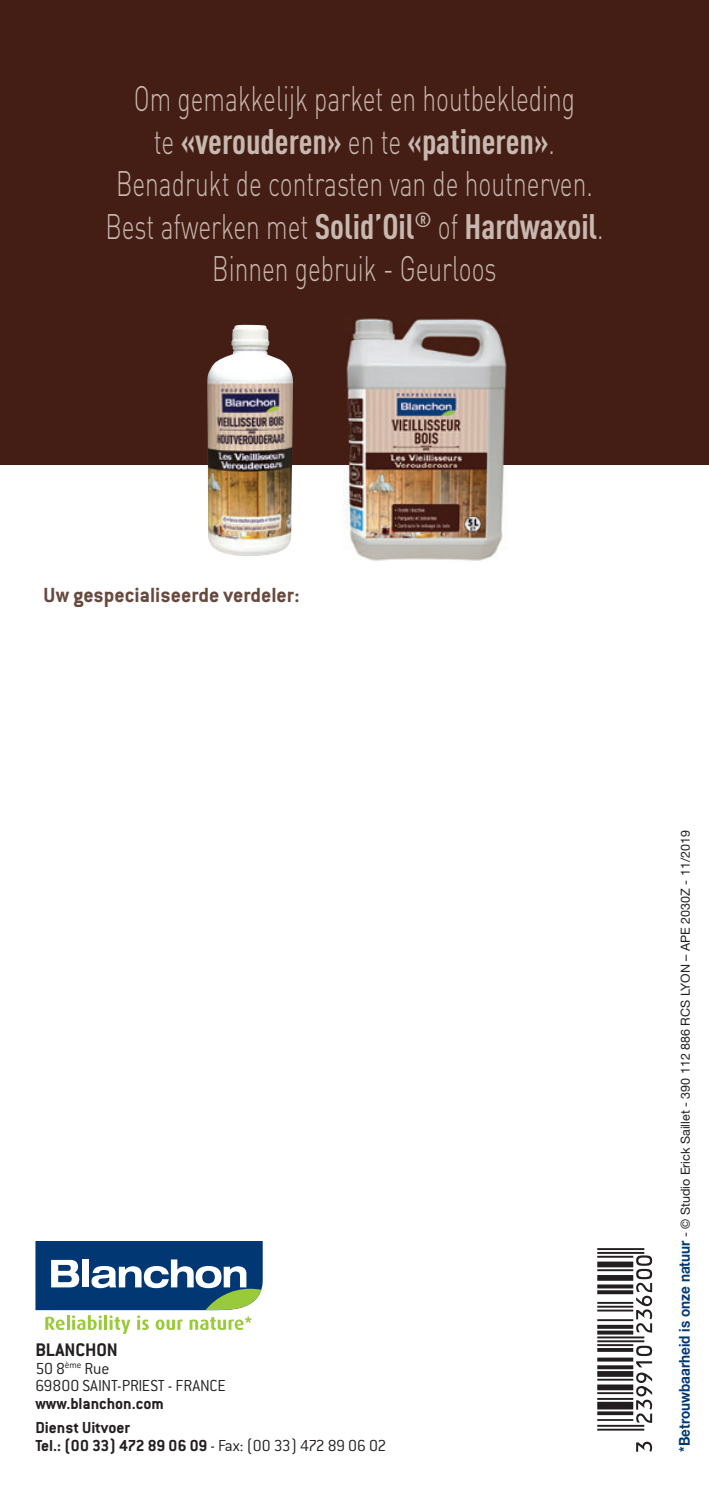
<style>
.page{position:relative;width:709px;height:1489px;background:#fff}
.page>*{position:absolute;margin:0;border:0;box-sizing:border-box;transform-origin:0 0}
.t1{font:60px "Ean P30 L";color:#231f20}
.t2{font:300 35px "DIN";color:#c7b8b0;scale:.7 1}
.t3{font:700 35px "DIN Cond";color:#c7b8b0}
.t4{font:700 22.5px "Conduit ITC";color:#67493e}
.t5{font:700 20px "Conduit ITC";letter-spacing:-.005em;color:#231f20}
.t6{font:700 17.5px/24.5px "Conduit ITC";color:#231f20}
.t7{font:300 17.5px/17.5px "Conduit ITC";color:#231f20}
.t8{font:12.5px "Helvetica Neue";color:#231f20}
.s1{font-family:"DIN";font-weight:300}
.s2{font-weight:300}
.s3{font-weight:700;font-size:15px;color:#013874}
</style>
<div class="page">
<div style="left:0;top:0;width:709px;height:464px;background:#441e14"></div>
<svg style="left:35px;top:1241px;width:228px;height:92px"></svg>
<img style="left:207px;top:325px;width:86px;height:231px">
<img style="left:344px;top:318px;width:163px;height:243px">
<p class="t2" style="left:134px;top:86px;width:632px">Om gemakkelijk parket en houtbekleding</p>
<p class="t3" style="left:154px;top:129px;width:403px"><span class="s1">te</span> «verouderen» <span class="s1">en te</span> «patineren»<span class="s1">.</span></p>
<p class="t2" style="left:116px;top:171px;width:683px">Benadrukt de contrasten van de houtnerven.</p>
<p class="t3" style="left:105px;top:214px;width:500px"><span class="s1">Best afwerken met</span> Solid’Oil<sup>®</sup> <span class="s1">of</span> Hardwaxoil<span class="s1">.</span></p>
<p class="t2" style="left:212px;top:256px;width:408px">Binnen gebruik - Geurloos</p>
<p class="t4" style="left:43px;top:585px;width:257px">Uw gespecialiseerde verdeler:</p>
<p class="t5" style="left:35px;top:1341px;width:84px">BLANCHON</p>
<p class="t7" style="left:35px;top:1358px;width:192px">50 8<sup>ème</sup> Rue<br>69800 SAINT-PRIEST - FRANCE</p>
<p class="t6" style="left:35px;top:1391px;width:130px">www.blanchon.com<br>Dienst Uitvoer</p>
<p class="t6" style="left:35px;top:1433px;width:352px">Tel.: (00 33) 472 89 06 09 <span class="s2">- Fax: (00 33) 472 89 06 02</span></p>
<h1 class="t1" style="left:597px;top:1451px;width:205px;rotate:-90deg">3:CDTTLA=WX[WUU:</h1>
<p class="t8" style="left:680px;top:1451px;width:622px;rotate:-90deg"><span class="s3">*Betrouwbaarheid is onze natuur</span> - © Studio Erick Saillet - 390 112 886 RCS LYON – APE 2030Z - 11/2019</p>
</div>
